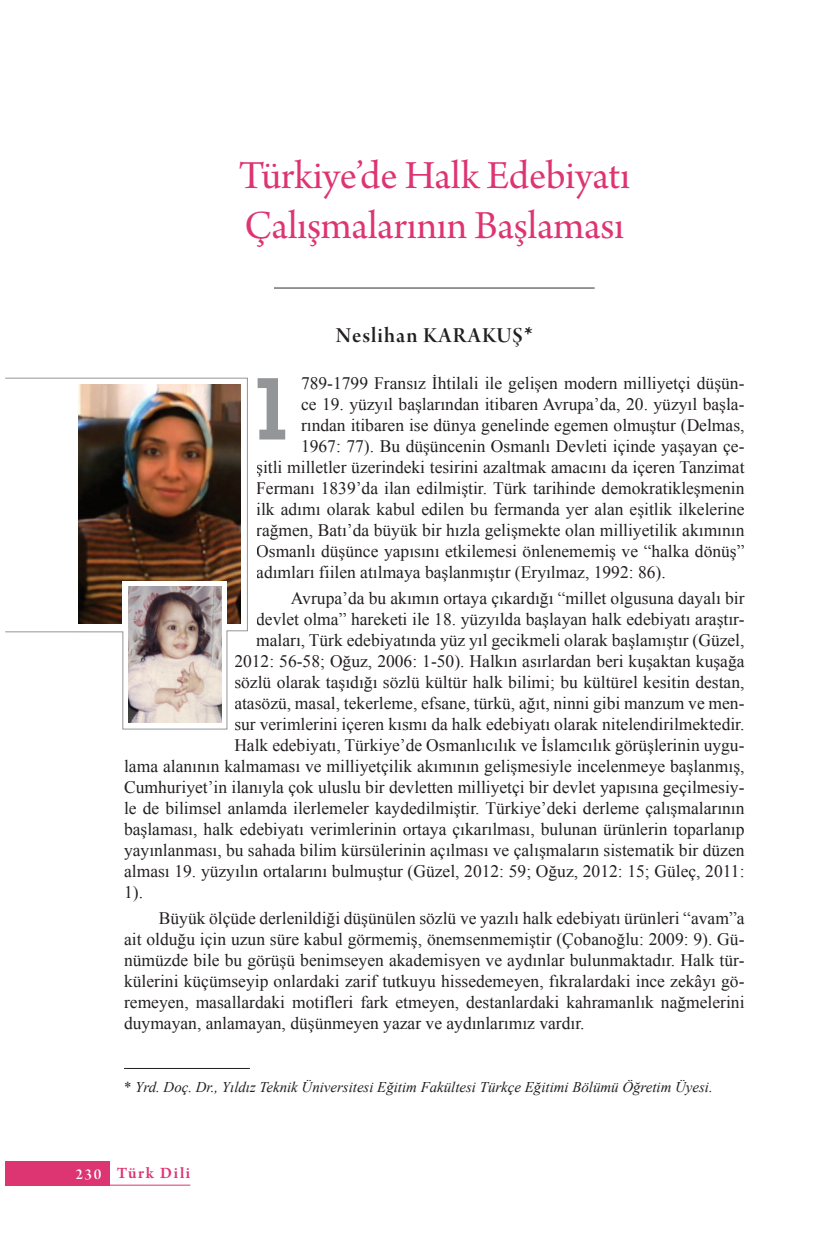
<style>
.page{position:relative;width:819px;height:1241px;background:#fff}
.page>*{position:absolute;margin:0;border:0;box-sizing:border-box;transform-origin:0 0}
.Baslik{font:600 86.1px "Lubalin Graph";color:#939598}
.Konu_Adı{font:42px "Arno Pro Subhead";color:#dd3472}
.Yazar_Adı{font:22.75px "Arno Pro Smbd Display";letter-spacing:.05em;color:#231f20}
.t1{font:17.5px/21px "Times New Roman";color:#231f20;text-align:justify}
.t2{font:600 16.62px "Arno Pro";letter-spacing:.1em;color:#dd3472}
.Dipnot{font:italic 14.88px "Times New Roman";color:#231f20}
.s1{font-family:"Arno Pro";font-weight:700}
.s2{font-style:normal}
.s3{font-family:"Arno Pro Smbd Display";font-weight:400;font-size:16.1px;color:#fff}
</style>
<div class="page">
<div style="left:5px;top:1160px;width:104px;height:25px;background:#dd3472"></div>
<hr style="left:109px;top:1184px;width:81px;height:1px;background:#dd3472">
<hr style="left:124px;top:1067px;width:126px;height:1px;background:#231f20">
<hr style="left:274px;top:287px;width:320px;height:1px;background:#808285">
<hr style="left:274px;top:288px;width:320px;height:1px;background:#808285">
<svg style="left:5px;top:377px;width:243px;height:352px"></svg>
<img style="left:79px;top:384px;width:162px;height:239px">
<div style="left:123px;top:580px;width:104px;height:45px;background:#fff"></div>
<img style="left:129px;top:586px;width:92px;height:136px">
<p class="Konu_Adı" style="left:239px;top:151px;width:393px">Türkiye’de Halk Edebiyatı</p>
<p class="Konu_Adı" style="left:244px;top:202px;width:381px">Çalışmalarının Başlaması</p>
<p class="Yazar_Adı" style="left:336px;top:322px;width:198px">Neslihan KARAKUŞ<span class="s1">*</span></p>
<p class="t1" style="left:301px;top:372px;width:445px">789-1799 Fransız İhtilali ile gelişen modern milliyetçi düşün-</p>
<p class="t1" style="left:301px;top:393px;width:445px">ce 19. yüzyıl başlarından itibaren Avrupa’da, 20. yüzyıl başla-</p>
<p class="t1" style="left:301px;top:414px;width:445px">rından itibaren ise dünya genelinde egemen olmuştur (Delmas,</p>
<p class="t1" style="left:301px;top:435px;width:445px">1967: 77). Bu düşüncenin Osmanlı Devleti içinde yaşayan çe-</p>
<p class="t1" style="left:256px;top:456px;width:490px">şitli milletler üzerindeki tesirini azaltmak amacını da içeren Tanzimat</p>
<p class="t1" style="left:256px;top:477px;width:490px">Fermanı 1839’da ilan edilmiştir. Türk tarihinde demokratikleşmenin</p>
<p class="t1" style="left:256px;top:498px;width:490px">ilk adımı olarak kabul edilen bu fermanda yer alan eşitlik ilkelerine</p>
<p class="t1" style="left:256px;top:519px;width:490px">rağmen, Batı’da büyük bir hızla gelişmekte olan milliyetilik akımının</p>
<p class="t1" style="left:256px;top:540px;width:490px">Osmanlı düşünce yapısını etkilemesi önlenememiş ve “halka dönüş”</p>
<p class="t1" style="left:256px;top:561px;width:411px">adımları fiilen atılmaya başlanmıştır (Eryılmaz, 1992: 86).</p>
<p class="t1" style="left:291px;top:587px;width:455px">Avrupa’da bu akımın ortaya çıkardığı “millet olgusuna dayalı bir</p>
<p class="t1" style="left:256px;top:608px;width:490px">devlet olma” hareketi ile 18. yüzyılda başlayan halk edebiyatı araştır-</p>
<p class="t1" style="left:256px;top:629px;width:490px">maları, Türk edebiyatında yüz yıl gecikmeli olarak başlamıştır (Güzel,</p>
<p class="t1" style="left:234px;top:650px;width:511px">2012: 56-58; Oğuz, 2006: 1-50). Halkın asırlardan beri kuşaktan kuşağa</p>
<p class="t1" style="left:234px;top:671px;width:511px">sözlü olarak taşıdığı sözlü kültür halk bilimi; bu kültürel kesitin destan,</p>
<p class="t1" style="left:234px;top:692px;width:511px">atasözü, masal, tekerleme, efsane, türkü, ağıt, ninni gibi manzum ve men-</p>
<p class="t1" style="left:234px;top:713px;width:511px">sur verimlerini içeren kısmı da halk edebiyatı olarak nitelendirilmektedir.</p>
<p class="t1" style="left:234px;top:734px;width:511px">Halk edebiyatı, Türkiye’de Osmanlıcılık ve İslamcılık görüşlerinin uygu-</p>
<p class="t1" style="left:124px;top:755px;width:622px">lama alanının kalmaması ve milliyetçilik akımının gelişmesiyle incelenmeye başlanmış,</p>
<p class="t1" style="left:124px;top:776px;width:622px">Cumhuriyet’in ilanıyla çok uluslu bir devletten milliyetçi bir devlet yapısına geçilmesiy-</p>
<p class="t1" style="left:124px;top:797px;width:622px">le de bilimsel anlamda ilerlemeler kaydedilmiştir. Türkiye’deki derleme çalışmalarının</p>
<p class="t1" style="left:124px;top:818px;width:622px">başlaması, halk edebiyatı verimlerinin ortaya çıkarılması, bulunan ürünlerin toparlanıp</p>
<p class="t1" style="left:124px;top:839px;width:622px">yayınlanması, bu sahada bilim kürsülerinin açılması ve çalışmaların sistematik bir düzen</p>
<p class="t1" style="left:124px;top:860px;width:622px">alması 19. yüzyılın ortalarını bulmuştur (Güzel, 2012: 59; Oğuz, 2012: 15; Güleç, 2011:</p>
<p class="t1" style="left:124px;top:881px;width:20px">1).</p>
<p class="t1" style="left:124px;top:907px;width:622px;text-indent:35px">Büyük ölçüde derlenildiği düşünülen sözlü ve yazılı halk edebiyatı ürünleri “avam”a ait olduğu için uzun süre kabul görmemiş, önemsenmemiştir (Çobanoğlu: 2009: 9). Gü&shy;nümüzde bile bu görüşü benimseyen akademisyen ve aydınlar bulunmaktadır. Halk tür&shy;külerini küçümseyip onlardaki zarif tutkuyu hissedemeyen, fıkralardaki ince zekâyı gö&shy;remeyen, masallardaki motifleri fark etmeyen, destanlardaki kahramanlık nağmelerini duymayan, anlamayan, düşünmeyen yazar ve aydınlarımız vardır.</p>
<p class="Baslik" style="left:246px;top:351px;width:51px">1</p>
<p class="Dipnot" style="left:124px;top:1076px;width:590px"><span class="s2">*</span> Yrd. Doç. Dr., Yıldız Teknik Üniversitesi Eğitim Fakültesi Türkçe Eğitimi Bölümü Öğretim Üyesi.</p>
<p class="t2" style="left:75px;top:1163px;width:116px"><span class="s3">230</span> Türk Dili</p>
</div>
